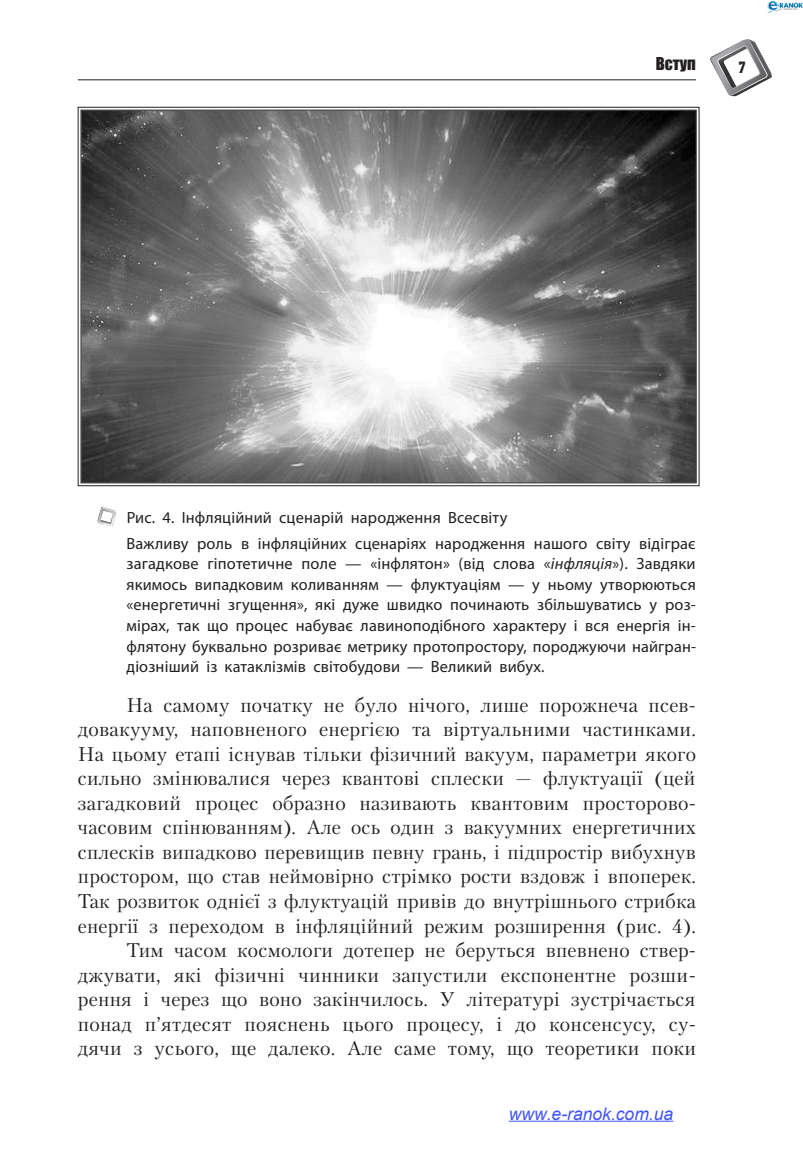
<style>
.page{position:relative;width:803px;height:1167px;background:#fff}
.page>*{position:absolute;margin:0;border:0;box-sizing:border-box;transform-origin:0 0}
.t1{font:19.78px/24.5px "Petersburg C";letter-spacing:.01em;color:#231f20;text-align:right}
.t2{font:italic 17.5px "Arial";color:#4054ff}
.t3{font:16.28px/20.7px "Myriad Pro";letter-spacing:.01em;color:#231f20}
.t4{font:16.28px "Impact";color:#231f20}
.t5{font:16.28px "Machine C";color:#231f20}
.s1{font-style:italic}
</style>
<div class="page">
<hr style="left:78px;top:80px;width:617px;height:1px;background:#231f20">
<svg style="left:710px;top:39px;width:61px;height:57px"></svg>
<svg style="left:97px;top:507px;width:19px;height:19px"></svg>
<svg style="left:77px;top:107px;width:622px;height:379px;background:#818181"></svg>
<hr style="left:508px;top:1121px;width:165px;height:1px;background:#4054ff">
<img style="left:766px;top:1px;width:36px;height:11px">
<p class="t4" style="left:655px;top:51px;width:42px">Вступ</p>
<p class="t5" style="left:738px;top:58px;width:9px">7</p>
<p class="t3" style="left:126px;top:505px;width:570px;line-height:25.4px">Рис. 4. Інфляційний сценарій народження Всесвіту<br>Важливу роль в інфляційних сценаріях народження нашого світу відіграє</p>
<p class="t3" style="left:126px;top:553px;width:571px;text-align:justify">загадкове гіпотетичне поле — «інфлятон» (від слова «<span class="s1">інфляція</span>»). Завдяки якимось випадковим коливанням — флуктуаціям — у ньому утворюються «енергетичні згущення», які дуже швидко починають збільшуватись у роз&shy;мірах, так що процес набуває лавиноподібного характеру і вся енергія ін&shy;флятону буквально розриває метрику протопростору, породжуючи найгран&shy;діозніший із катаклізмів світобудови — Великий вибух.</p>
<p class="t1" style="left:78px;top:692px;width:619px">На самому початку не було нічого, лише порожнеча псев&shy;довакууму, наповненого енергією та віртуальними частинками.<br>На цьому етапі існував тільки фізичний вакуум, параметри якого сильно змінювалися через квантові сплески — флуктуації (цей загадковий процес образно називають квантовим просторово&shy;часовим спінюванням). Але ось один з вакуумних енергетичних сплесків випадково перевищив певну грань, і підпростір вибухнув простором, що став неймовірно стрімко рости вздовж і впоперек.<br>Так розвиток однієї з флуктуацій привів до внутрішнього стрибка енергії з переходом в інфляційний режим розширення (рис. 4).<br>Тим часом космологи дотепер не беруться впевнено ствер&shy;джувати, які фізичні чинники запустили експонентне розши&shy;рення і через що воно закінчилось. У літературі зустрічається понад п’ятдесят пояснень цього процесу, і до консенсусу, су&shy;дячи з усього, ще далеко. Але саме тому, що теоретики поки</p>
<p class="t2" style="left:508px;top:1102px;width:166px">www.e-ranok.com.ua</p>
</div>
